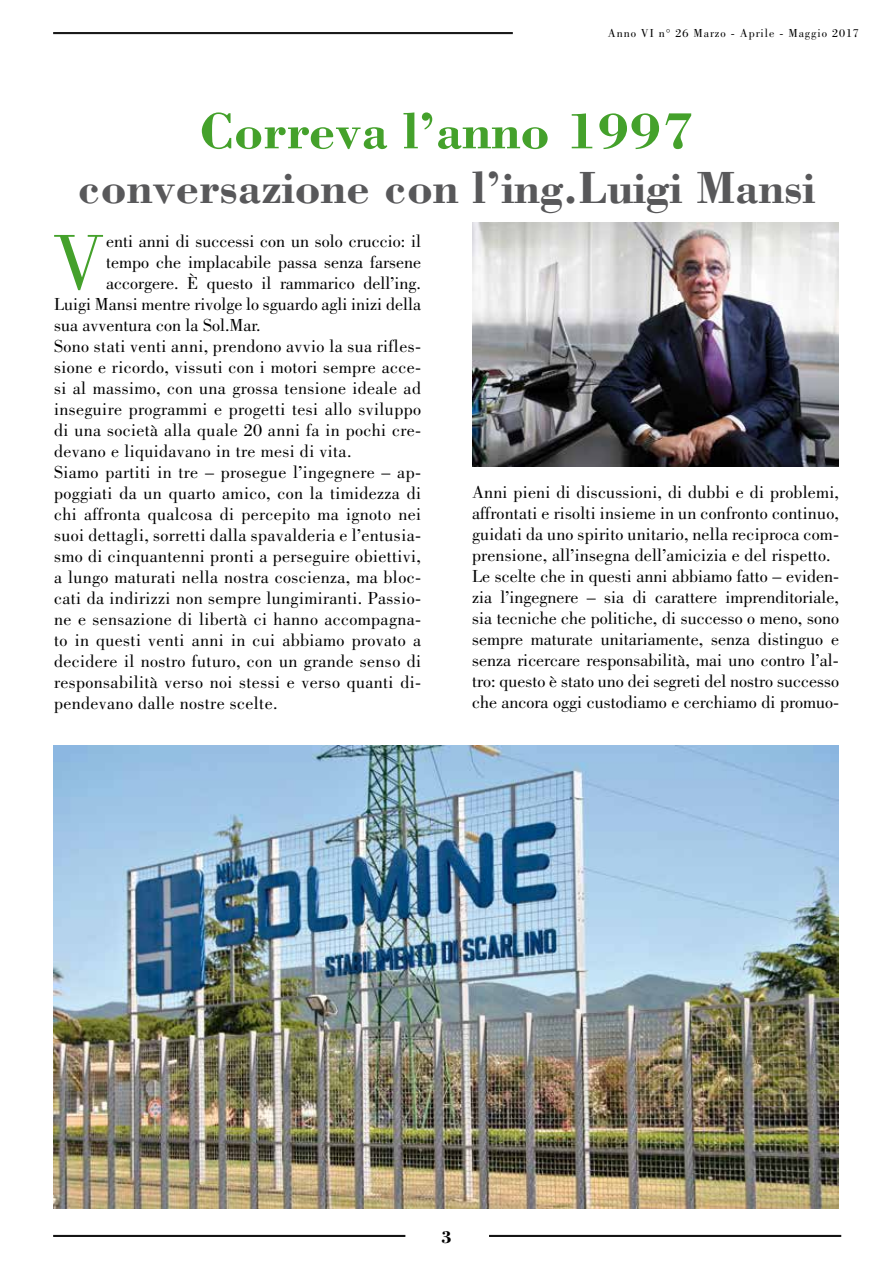
<style>
.page{position:relative;width:893px;height:1263px;background:#fff}
.page>*{position:absolute;margin:0;border:0;box-sizing:border-box;transform-origin:0 0}
.t1{font:80.85px "Bodoni";color:#44a12b}
.t2{font:700 52.5px "Bodoni";color:#44a12b}
.t3{font:700 46.5px "Bodoni";color:#58585a}
.t4{font:18px "Bodoni";letter-spacing:.02em;color:#000}
.t5{font:18px/21px "Bodoni";color:#000}
.t6{font:700 18px "Bodoni";color:#000}
.t7{font:12px "Bodoni";letter-spacing:.08em;color:#000}
</style>
<div class="page">
<hr style="left:53px;top:33px;width:460px;height:1px;background:#000">
<hr style="left:53px;top:32px;width:460px;height:1px;background:#000">
<hr style="left:53px;top:1236px;width:352px;height:1px;background:#000">
<hr style="left:53px;top:1235px;width:352px;height:1px;background:#000">
<hr style="left:489px;top:1236px;width:352px;height:1px;background:#000">
<hr style="left:489px;top:1235px;width:352px;height:1px;background:#000">
<img style="left:472px;top:222px;width:367px;height:245px">
<img style="left:53px;top:745px;width:786px;height:464px">
<p class="t7" style="left:608px;top:27px;width:253px">Anno VI n° 26 Marzo - Aprile - Maggio 2017</p>
<h2 class="t2" style="left:199px;top:98px;width:496px">Correva l’anno 1997</h2>
<h3 class="t3" style="left:78px;top:159px;width:739px">conversazione con l’ing.Luigi Mansi</h3>
<h1 class="t1" style="left:52px;top:217px;width:55px">V</h1>
<p class="t5" style="left:106px;top:231px;width:316px">enti anni di successi con un solo cruccio: il</p>
<p class="t5" style="left:106px;top:252px;width:316px">tempo che implacabile passa senza farsene</p>
<p class="t5" style="left:106px;top:273px;width:316px">accorgere. È questo il rammarico dell’ing.</p>
<p class="t5" style="left:54px;top:294px;width:368px">Luigi Mansi mentre rivolge lo sguardo agli inizi della</p>
<p class="t5" style="left:54px;top:315px;width:208px">sua avventura con la Sol.Mar.</p>
<p class="t4" style="left:54px;top:336px;width:368px">Sono stati venti anni, prendono avvio la sua rifles-</p>
<p class="t4" style="left:54px;top:357px;width:368px">sione e ricordo, vissuti con i motori sempre acce-</p>
<p class="t4" style="left:54px;top:378px;width:368px">si al massimo, con una grossa tensione ideale ad</p>
<p class="t4" style="left:54px;top:399px;width:368px">inseguire programmi e progetti tesi allo sviluppo</p>
<p class="t4" style="left:54px;top:420px;width:368px">di una società alla quale 20 anni fa in pochi cre-</p>
<p class="t4" style="left:54px;top:441px;width:299px">devano e liquidavano in tre mesi di vita.</p>
<p class="t4" style="left:54px;top:462px;width:368px">Siamo partiti in tre – prosegue l’ingegnere – ap-</p>
<p class="t4" style="left:54px;top:483px;width:368px">poggiati da un quarto amico, con la timidezza di</p>
<p class="t4" style="left:54px;top:504px;width:368px">chi affronta qualcosa di percepito ma ignoto nei</p>
<p class="t4" style="left:54px;top:525px;width:368px">suoi dettagli, sorretti dalla spavalderia e l’entusia-</p>
<p class="t4" style="left:54px;top:546px;width:368px">smo di cinquantenni pronti a perseguire obiettivi,</p>
<p class="t4" style="left:54px;top:567px;width:368px">a lungo maturati nella nostra coscienza, ma bloc-</p>
<p class="t4" style="left:54px;top:588px;width:368px">cati da indirizzi non sempre lungimiranti. Passio-</p>
<p class="t4" style="left:54px;top:609px;width:368px">ne e sensazione di libertà ci hanno accompagna-</p>
<p class="t4" style="left:54px;top:630px;width:368px">to in questi venti anni in cui abbiamo provato a</p>
<p class="t4" style="left:54px;top:651px;width:368px">decidere il nostro futuro, con un grande senso di</p>
<p class="t4" style="left:54px;top:672px;width:368px">responsabilità verso noi stessi e verso quanti di-</p>
<p class="t4" style="left:54px;top:693px;width:225px">pendevano dalle nostre scelte.</p>
<p class="t5" style="left:472px;top:482px;width:368px">Anni pieni di discussioni, di dubbi e di problemi, affrontati e risolti insieme in un confronto continuo, guidati da uno spirito unitario, nella reciproca com&shy;prensione, all’insegna dell’amicizia e del rispetto.<br>Le scelte che in questi anni abbiamo fatto – eviden&shy;zia l’ingegnere – sia di carattere imprenditoriale, sia tecniche che politiche, di successo o meno, sono sempre maturate unitariamente, senza distinguo e senza ricercare responsabilità, mai uno contro l’al&shy;tro: questo è stato uno dei segreti del nostro successo che ancora oggi custodiamo e cerchiamo di promuo-</p>
<p class="t6" style="left:441px;top:1226px;width:12px">3</p>
</div>
